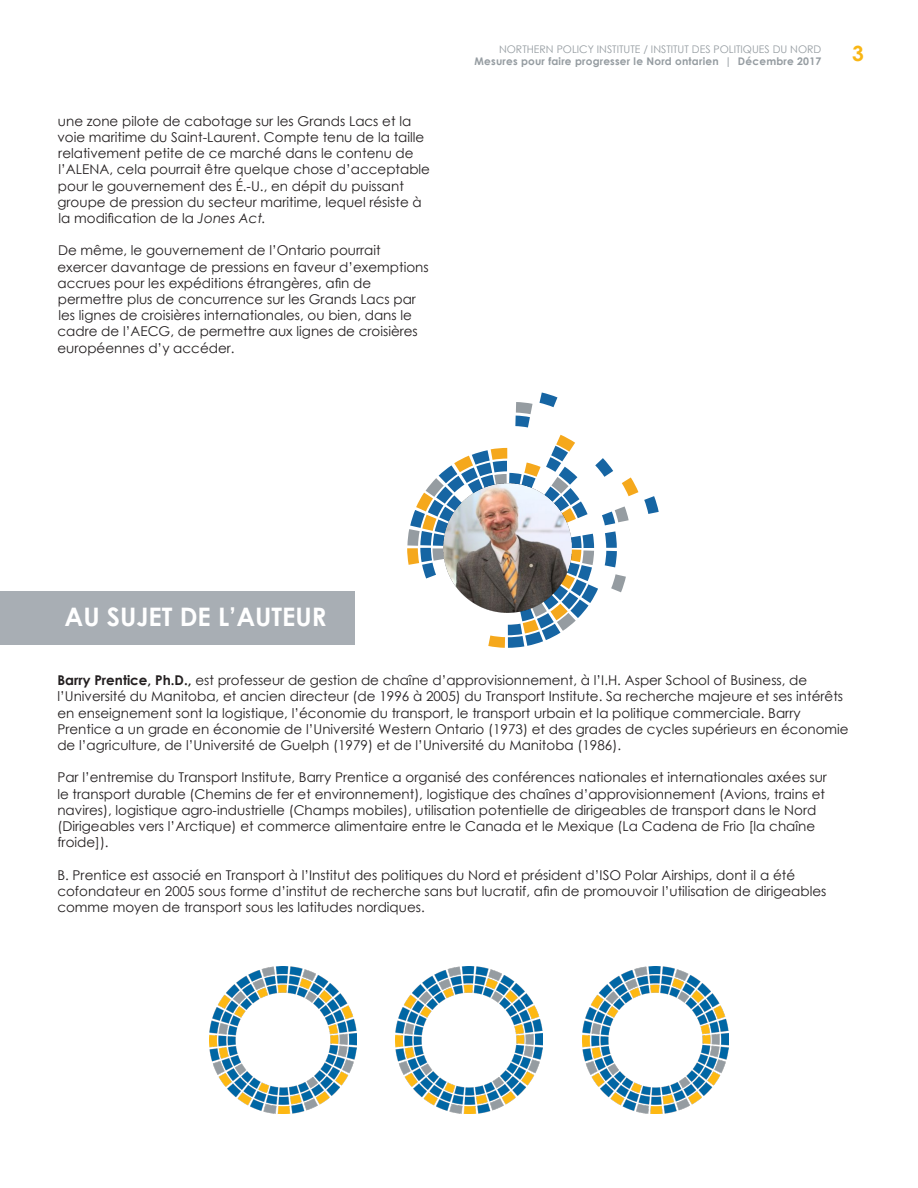
<style>
.page{position:relative;width:918px;height:1188px;background:#fff}
.page>*{position:absolute;margin:0;border:0;box-sizing:border-box;transform-origin:0 0}
.t1{font:700 25.5px "Century Gothic";color:#fff}
.t2{font:700 21px "Century Gothic";color:#f9b614}
.t3{font:13.5px/16.2px "Century Gothic";color:#231f20}
.Main{font:700 10.5px "Century Gothic";letter-spacing:.02em;color:#959ca1}
.Main-2{font:10.5px "Century Gothic";color:#959ca1}
.s1{font-style:italic}
.s2{font-weight:700}
</style>
<div class="page">
<div style="left:0;top:591px;width:355px;height:54px;background:#a8aeb4"></div>
<svg style="left:539px;top:393px;width:18px;height:14px"></svg>
<svg style="left:644px;top:496px;width:15px;height:18px"></svg>
<svg style="left:515px;top:402px;width:18px;height:26px"></svg>
<svg style="left:407px;top:435px;width:231px;height:213px"></svg>
<img style="left:442px;top:483px;width:130px;height:134px">
<img style="left:396px;top:967px;width:147px;height:147px">
<img style="left:209px;top:967px;width:147px;height:147px">
<img style="left:582px;top:967px;width:147px;height:147px">
<p class="t3" style="left:57px;top:113px;width:374px">une zone pilote de cabotage sur les Grands Lacs et la voie maritime du Saint-Laurent. Compte tenu de la taille relativement petite de ce marché dans le contenu de l’ALENA, cela pourrait être quelque chose d’acceptable pour le gouvernement des É.-U., en dépit du puissant groupe de pression du secteur maritime, lequel résiste à la modification de la <span class="s1">Jones Act.</span></p>
<p class="t3" style="left:57px;top:242px;width:373px">De même, le gouvernement de l’Ontario pourrait exercer davantage de pressions en faveur d’exemptions accrues pour les expéditions étrangères, afin de permettre plus de concurrence sur les Grands Lacs par les lignes de croisières internationales, ou bien, dans le cadre de l’AECG, de permettre aux lignes de croisières européennes d’y accéder.</p>
<p class="Main-2" style="left:499px;top:42px;width:324px">NORTHERN POLICY INSTITUTE / INSTITUT DES POLITIQUES DU NORD</p>
<p class="Main" style="left:475px;top:53px;width:348px">Mesures pour faire progresser le Nord ontarien | Décembre 2017</p>
<h2 class="t2" style="left:852px;top:37px;width:13px">3</h2>
<p class="t1" style="left:65px;top:597px;width:264px">AU SUJET DE L’AUTEUR</p>
<p class="t3" style="left:57px;top:672px;width:793px"><span class="s2">Barry Prentice, Ph.D.,</span> est professeur de gestion de chaîne d’approvisionnement, à l’I.H. Asper School of Business, de l’Université du Manitoba, et ancien directeur (de 1996 à 2005) du Transport Institute. Sa recherche majeure et ses intérêts en enseignement sont la logistique, l’économie du transport, le transport urbain et la politique commerciale. Barry Prentice a un grade en économie de l’Université Western Ontario (1973) et des grades de cycles supérieurs en économie de l’agriculture, de l’Université de Guelph (1979) et de l’Université du Manitoba (1986).</p>
<p class="t3" style="left:57px;top:769px;width:771px">Par l’entremise du Transport Institute, Barry Prentice a organisé des conférences nationales et internationales axées sur le transport durable (Chemins de fer et environnement), logistique des chaînes d’approvisionnement (Avions, trains et navires), logistique agro-industrielle (Champs mobiles), utilisation potentielle de dirigeables de transport dans le Nord (Dirigeables vers l’Arctique) et commerce alimentaire entre le Canada et le Mexique (La Cadena de Frio [la chaîne froide]).</p>
<p class="t3" style="left:57px;top:866px;width:771px">B. Prentice est associé en Transport à l’Institut des politiques du Nord et président d’ISO Polar Airships, dont il a été cofondateur en 2005 sous forme d’institut de recherche sans but lucratif, afin de promouvoir l’utilisation de dirigeables comme moyen de transport sous les latitudes nordiques.</p>
</div>
